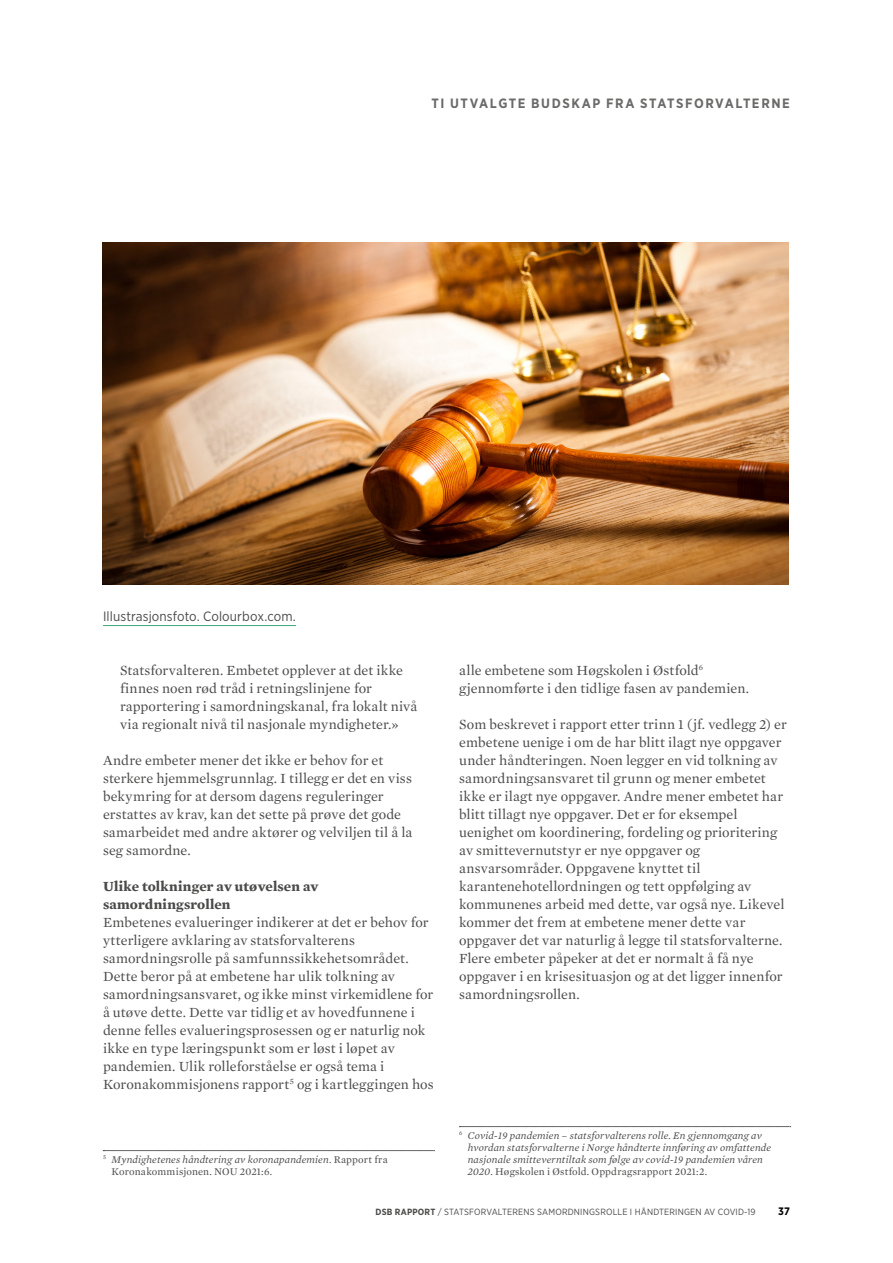
<style>
.page{position:relative;width:893px;height:1263px;background:#fff}
.page>*{position:absolute;margin:0;border:0;box-sizing:border-box;transform-origin:0 0}
.t1{font:14.25px/18px "Mercury Text G1";letter-spacing:.005em;color:#4a4a49}
.t2{font:700 14.25px/18px "Mercury Text G1";letter-spacing:.01em;color:#4a4a49}
.t3{font:700 13.5px "Gotham Narrow";letter-spacing:.125em;color:#6a6a69}
.t4{font:13.5px "Gotham Narrow";letter-spacing:.01em;color:#4a4a49}
.t5{font:700 10.8px "Gotham Narrow";color:#000}
.t6{font:italic 10.5px/12px "Mercury Text G1";letter-spacing:.015em;color:#4a4a49}
.t7{font:9px "Gotham Narrow";letter-spacing:.02em;color:#4a4a49}
.s1{font-style:normal}
.s2{font-weight:700}
</style>
<div class="page">
<svg style="left:103px;top:1150px;width:332px;height:1px"></svg>
<svg style="left:459px;top:1126px;width:332px;height:1px"></svg>
<hr style="left:103px;top:625px;width:193px;height:1px;background:#40a67b">
<img style="left:102px;top:243px;width:687px;height:342px">
<p class="t3" style="left:432px;top:95px;width:185px">TI UTVALGTE BUDSKAP FRA</p>
<p class="t3" style="left:640px;top:95px;width:11px">STATSFOR</p>
<p class="t3" style="left:715px;top:95px;width:76px">VALTERNE</p>
<p class="t4" style="left:103px;top:608px;width:194px">I LLUSTRASJONSFOTO. COLOURBOX.COM.</p>
<p class="t1" style="left:120px;top:660px;width:299px">Statsforvalteren. Embetet opplever at det ikke finnes noen rød tråd i retningslinjene for rapportering i samordningskanal, fra lokalt nivå via regionalt nivå til nasjonale myndigheter.»</p>
<p class="t1" style="left:103px;top:750px;width:311px">Andre embeter mener det ikke er behov for et sterkere hjemmelsgrunnlag. I tillegg er det en viss bekymring for at dersom dagens reguleringer erstattes av krav, kan det sette på prøve det gode samarbeidet med andre aktører og velviljen til å la seg samordne.</p>
<p class="t2" style="left:103px;top:876px;width:217px">Ulike tolkninger av utøvelsen av samordningsrollen</p>
<p class="t1" style="left:103px;top:912px;width:332px">Embetenes evalueringer indikerer at det er behov for ytterligere avklaring av statsforvalterens samordningsrolle på samfunnssikkehetsområdet.<br>Dette beror på at embetene har ulik tolkning av samordningsansvaret, og ikke minst virkemidlene for å utøve dette. Dette var tidlig et av hovedfunnene i denne felles evalueringsprosessen og er naturlig nok ikke en type læringspunkt som er løst i løpet av pandemien. Ulik rolleforståelse er også tema i Koronakommisjonens rapport<sup>5</sup> og i kartleggingen hos</p>
<p class="t6" style="left:112px;top:1152px;width:278px;text-indent:-9px"><sup>5</sup> Myndighetenes håndtering av koronapandemien<span class="s1">. Rapport fra<br>Koronakommisjonen. NOU 2021:6.</span></p>
<p class="t1" style="left:459px;top:660px;width:291px">alle embetene som Høgskolen i Østfold<sup>6 </sup>gjennomførte i den tidlige fasen av pandemien.</p>
<p class="t1" style="left:459px;top:714px;width:329px">Som beskrevet i rapport etter trinn 1 (jf. vedlegg 2) er embetene uenige i om de har blitt ilagt nye oppgaver under håndteringen. Noen legger en vid tolkning av samordningsansvaret til grunn og mener embetet ikke er ilagt nye oppgaver. Andre mener embetet har blitt tillagt nye oppgaver. Det er for eksempel uenighet om koordinering, fordeling og prioritering av smittevernutstyr er nye oppgaver og ansvarsområder. Oppgavene knyttet til karantenehotellordningen og tett oppfølging av kommunenes arbeid med dette, var også nye. Likevel kommer det frem at embetene mener dette var oppgaver det var naturlig å legge til statsforvalterne.<br>Flere embeter påpeker at det er normalt å få nye oppgaver i en krisesituasjon og at det ligger innenfor samordningsrollen.</p>
<p class="t6" style="left:468px;top:1128px;width:305px;text-indent:-9px"><sup>6</sup> Covid-19 pandemien – statsforvalterens rolle. En gjennomgang av hvordan statsforvalterne i Norge håndterte innføring av omfattende nasjonale smitteverntiltak som følge av covid-19 pandemien våren 2020<span class="s1">. Høgskolen i Østfold. Oppdragsrapport 2021:2.</span></p>
<p class="t7" style="left:376px;top:1206px;width:381px"><span class="s2">DSB RAPPORT</span> / STATSFORVALTERENS SAMORDNINGSROLLE I HÅNDTERINGEN AV COVID-19</p>
<p class="t5" style="left:778px;top:1204px;width:13px">37</p>
</div>
